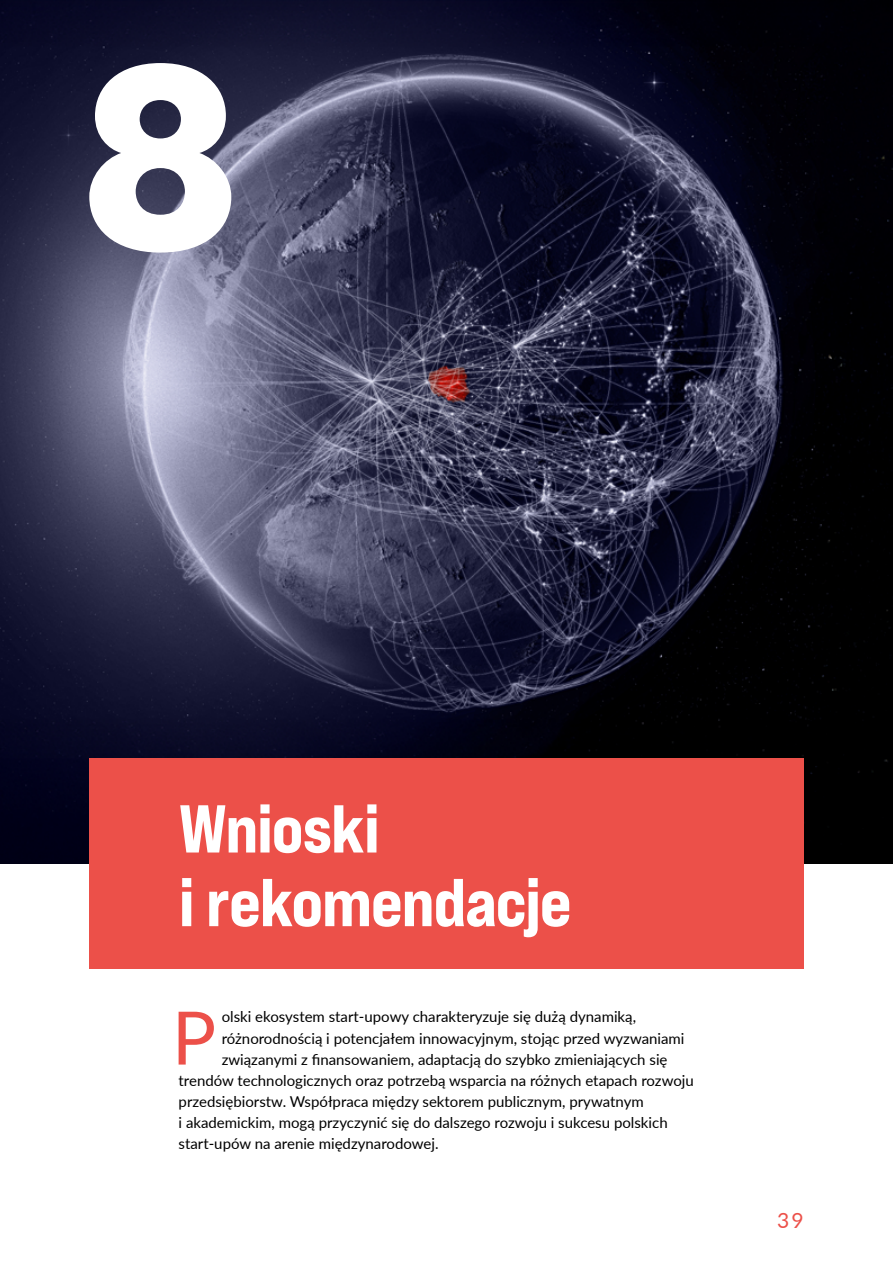
<style>
.page{position:relative;width:893px;height:1263px;background:#fff}
.page>*{position:absolute;margin:0;border:0;box-sizing:border-box;transform-origin:0 0}
.t1{font:73.8px "Lato";color:#ec5049}
.t2{font:67.5px/73.7px "Bebas Neue Pro Exp Eb";letter-spacing:-.025em;color:#fff}
.t3{font:21px "Lato";color:#ec5049}
.t4{font:15px "Lato";color:#000}
</style>
<div class="page">
<img style="left:0;top:0;width:893px;height:863px">
<div style="left:89px;top:758px;width:715px;height:210px;background:#ec5049"></div>
<svg style="left:89px;top:63px;width:142px;height:190px"></svg>
<h2 class="t2" style="left:179px;top:791px;width:395px">Wnioski<br>i rekomendacje</h2>
<h1 class="t1" style="left:172px;top:985px;width:46px">P</h1>
<p class="t4" style="left:222px;top:1006px;width:416px">olski ekosystem start-upowy charakteryzuje się dużą dynamiką,</p>
<p class="t4" style="left:222px;top:1027px;width:464px">różnorodnością i potencjałem innowacyjnym, stojąc przed wyzwaniami</p>
<p class="t4" style="left:222px;top:1048px;width:447px">związanymi z finansowaniem, adaptacją do szybko zmieniających się</p>
<p class="t4" style="left:179px;top:1069px;width:517px">trendów technologicznych oraz potrzebą wsparcia na różnych etapach rozwoju</p>
<p class="t4" style="left:179px;top:1090px;width:467px">przedsiębiorstw. Współpraca między sektorem publicznym, prywatnym</p>
<p class="t4" style="left:179px;top:1111px;width:491px">i akademickim, mogą przyczynić się do dalszego rozwoju i sukcesu polskich</p>
<p class="t4" style="left:179px;top:1132px;width:261px">start‑upów na arenie międzynarodowej.</p>
<h3 class="t3" style="left:777px;top:1206px;width:28px">39</h3>
</div>
